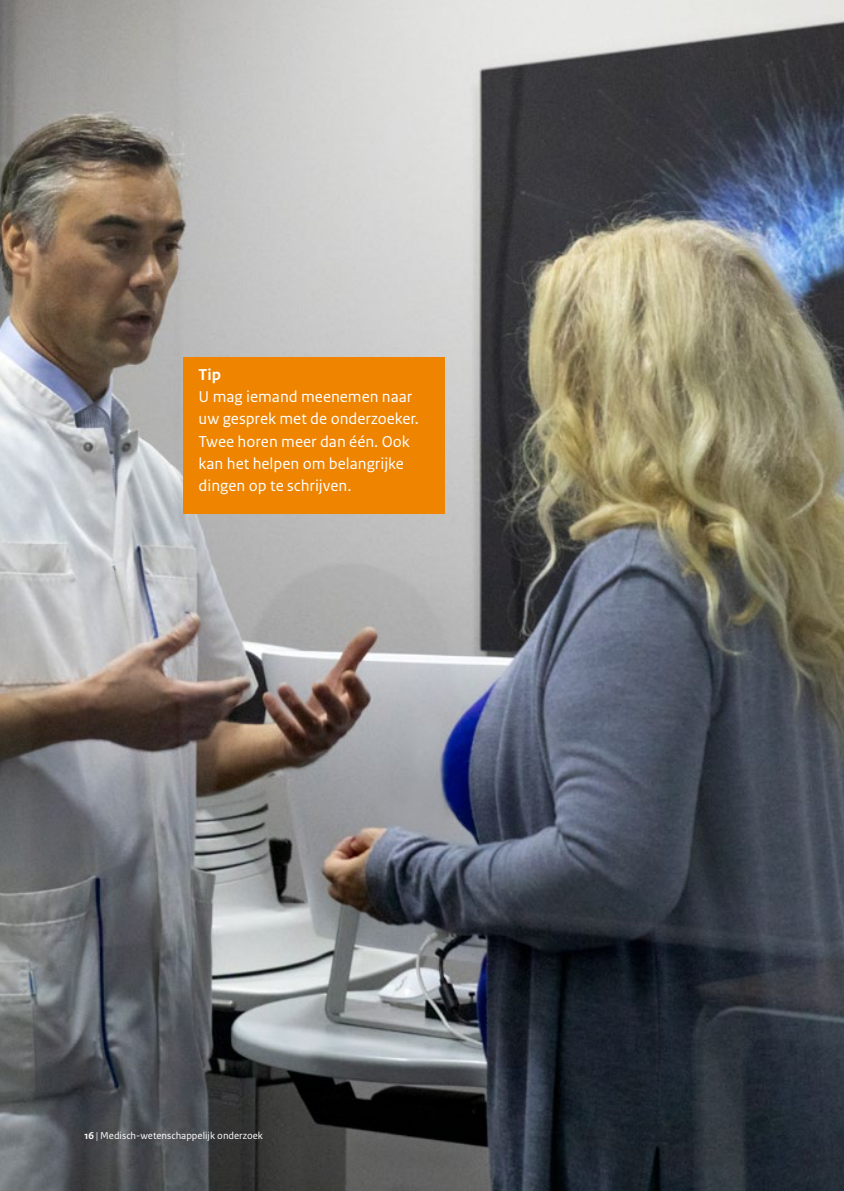
<style>
.page{position:relative;width:844px;height:1191px;background:#fff}
.page>*{position:absolute;margin:0;border:0;box-sizing:border-box;transform-origin:0 0}
._16_-_Kader_plat{font:16.62px/22.4px "Rijksoverheid Sans Text";color:#fff}
._15_-_Kader_kop{font:700 16.62px "Rijksoverheid Sans Text";color:#fff}
.t1{font:10.5px "Rijksoverheid Sans Text";color:#fff}
.s1{font-weight:700}
.s2{font-style:italic}
</style>
<div class="page">
<img style="left:0;top:0;width:843px;height:1191px">
<div style="left:184px;top:357px;width:261px;height:156px;background:#ef8400"></div>
<p class="_15_-_Kader_kop" style="left:198px;top:365px;width:24px">Tip</p>
<p class="_16_-_Kader_plat" style="left:198px;top:385px;width:222px">U mag iemand meenemen naar uw gesprek met de onderzoeker.</p>
<p class="_16_-_Kader_plat" style="left:198px;top:430px;width:213px">Twee horen meer dan één. Ook kan het helpen om belangrijke dingen op te schrijven.</p>
<p class="t1" style="left:84px;top:1129px;width:180px"><span class="s1">16</span> <span class="s2">|</span> Medisch-wetenschappelijk onderzoek</p>
</div>
